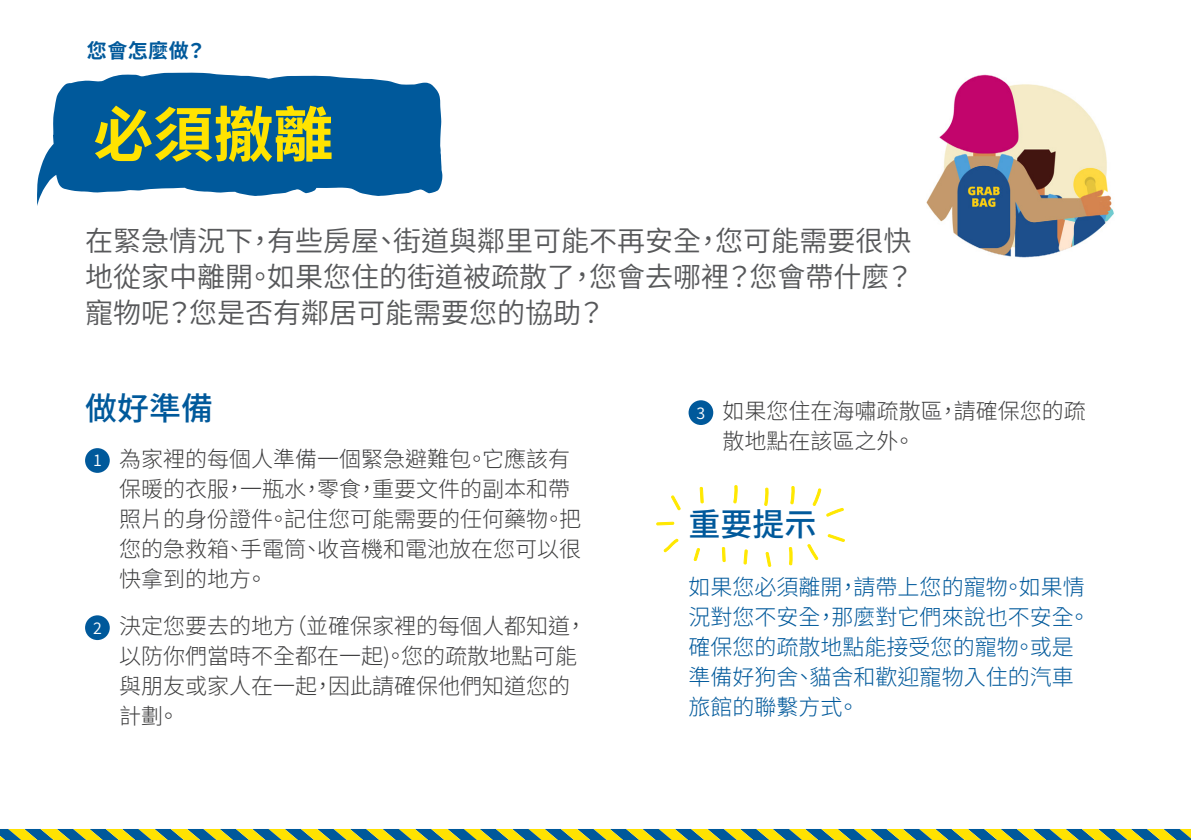
<style>
.page{position:relative;width:1191px;height:840px;background:#fff}
.page>*{position:absolute;margin:0;border:0;box-sizing:border-box;transform-origin:0 0}
.t1{font:700 60px "Source Han Sans TW";color:#ffe300}
.t2{font:500 32px "Source Han Sans TW";color:#00599b}
.Intro{font:28px/36px "Source Han Sans TW";color:#57585a;text-align:justify}
.Number_bullets{font:300 22px/30px "Source Han Sans TW";color:#3e3e3f}
.Top_tip{font:300 22px/30px "Source Han Sans TW";color:#00599b}
.t3{font:700 20px "Source Han Sans TW";letter-spacing:.02em;color:#00599b}
.Top_tip-2{font:16px "Source Han Sans TW";color:#fff}
.Paragraph_Style_2{font:16px "Source Han Sans TW";color:#fff}
</style>
<div class="page">
<img style="left:926px;top:74px;width:188px;height:184px">
<div style="left:85px;top:448px;width:25px;height:24px;background:#00599b;border-radius:50%"></div>
<div style="left:85px;top:615px;width:25px;height:24px;background:#00599b;border-radius:50%"></div>
<div style="left:688px;top:400px;width:25px;height:25px;background:#00599b;border-radius:50%"></div>
<svg style="left:671px;top:495px;width:9px;height:16px"></svg>
<svg style="left:656px;top:521px;width:19px;height:4px"></svg>
<svg style="left:663px;top:538px;width:16px;height:14px"></svg>
<svg style="left:693px;top:548px;width:7px;height:13px"></svg>
<svg style="left:721px;top:547px;width:5px;height:14px"></svg>
<svg style="left:743px;top:549px;width:5px;height:16px"></svg>
<svg style="left:765px;top:552px;width:6px;height:15px"></svg>
<svg style="left:807px;top:544px;width:11px;height:16px"></svg>
<svg style="left:827px;top:534px;width:18px;height:8px"></svg>
<svg style="left:699px;top:486px;width:5px;height:18px"></svg>
<svg style="left:733px;top:485px;width:4px;height:19px"></svg>
<svg style="left:812px;top:488px;width:32px;height:28px"></svg>
<svg style="left:764px;top:487px;width:4px;height:19px"></svg>
<svg style="left:790px;top:486px;width:4px;height:18px"></svg>
<svg style="left:788px;top:547px;width:5px;height:18px"></svg>
<svg style="left:37px;top:73px;width:405px;height:133px;fill:#00599b"></svg>
<svg style="left:0;top:829px;width:1191px;height:10px;background:#819e50"></svg>
<p class="t3" style="left:87px;top:40px;width:121px">您會怎麼做？</p>
<p class="t1" style="left:93px;top:101px;width:242px">必須撤離</p>
<p class="Intro" style="left:85px;top:223px;width:830px">在緊急情況下，有些房屋、街道與鄰里可能不再安全，您可能需要很快地從家中離開。如果您住的街道被疏散了，您會去哪裡？您會帶什麼？寵物呢？您是否有鄰居可能需要您的協助？</p>
<p class="t2" style="left:85px;top:390px;width:129px">做好準備</p>
<p class="Paragraph_Style_2" style="left:93px;top:451px;width:10px">1</p>
<p class="Number_bullets" style="left:119px;top:444px;width:463px">為家裡的每個人準備一個緊急避難包。它應該有保暖的衣服，一瓶水，零食，重要文件的副本和帶照片的身份證件。記住您可能需要的任何藥物。把您的急救箱、手電筒、收音機和電池放在您可以很快拿到的地方。</p>
<p class="Top_tip-2" style="left:93px;top:618px;width:10px">2</p>
<p class="Number_bullets" style="left:119px;top:611px;width:469px">決定您要去的地方（並確保家裡的每個人都知道，以防你們當時不全都在一起)。您的疏散地點可能與朋友或家人在一起，因此請確保他們知道您的計劃。</p>
<p class="Top_tip-2" style="left:696px;top:404px;width:10px">3</p>
<p class="Number_bullets" style="left:722px;top:396px;width:364px">如果您住在海嘯疏散區，請確保您的疏散地點在該區之外。</p>
<p class="t2" style="left:688px;top:506px;width:129px">重要提示</p>
<p class="Top_tip" style="left:688px;top:571px;width:403px">如果您必須離開，請帶上您的寵物。如果情況對您不安全，那麼對它們來說也不安全。確保您的疏散地點能接受您的寵物。或是準備好狗舍、貓舍和歡迎寵物入住的汽車旅館的聯繫方式。</p>
</div>
